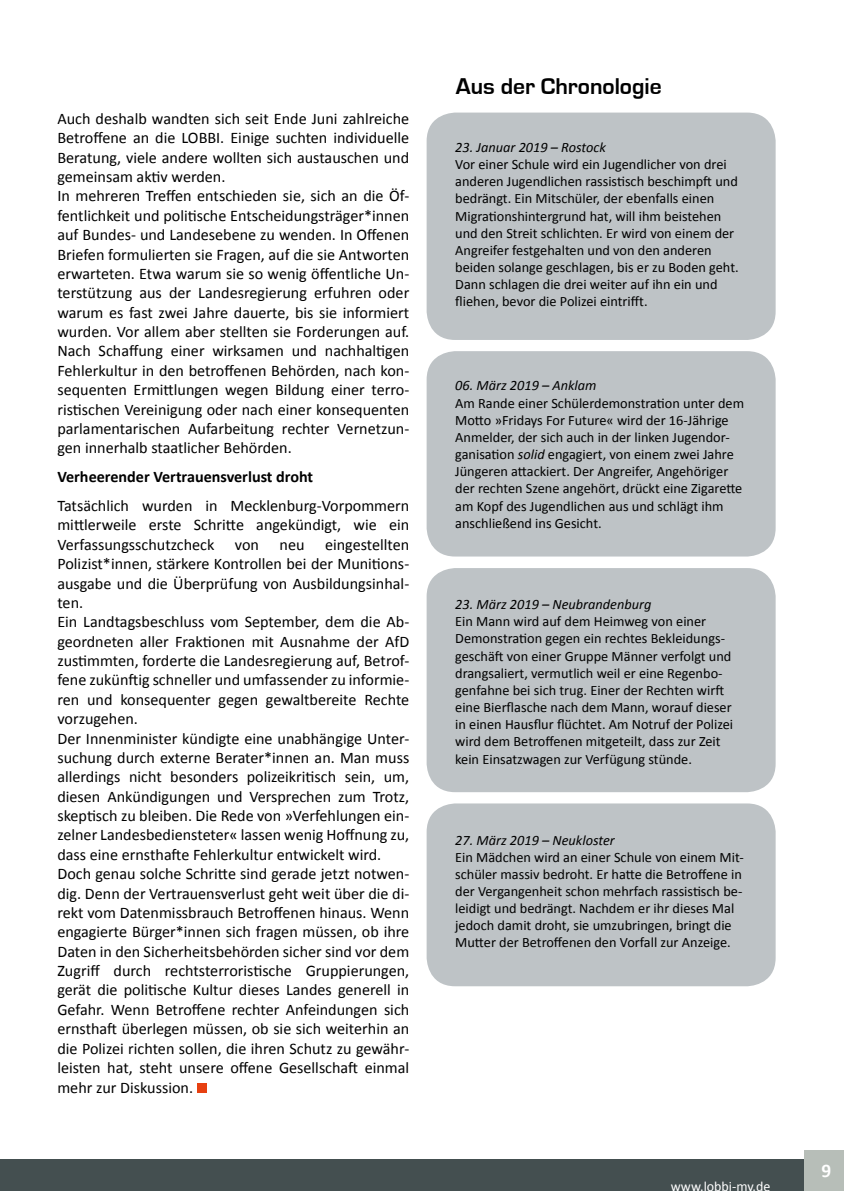
<style>
.page{position:relative;width:844px;height:1191px;background:#fff}
.page>*{position:absolute;margin:0;border:0;box-sizing:border-box;transform-origin:0 0}
.t1{font:700 23.45px "Eurostile";color:#000}
.t2{font:700 19.25px "Calibri";color:#fff}
.t3{font:16.1px/19.4px "Calibri";color:#000}
.t4{font:700 16.1px "Calibri";color:#000}
.t5{font:14.35px/17.2px "Calibri";color:#000}
.t6{font:italic 14.35px "Calibri";color:#000}
.t7{font:14px "Calibri";color:#fff}
.s1{font-style:italic}
</style>
<div class="page">
<div style="left:0;top:1159px;width:843px;height:32px;background:#444f50"></div>
<div style="left:804px;top:1150px;width:39px;height:41px;background:#b7beb8"></div>
<div style="left:197px;top:1083px;width:9px;height:10px;background:#e74011"></div>
<div style="left:426px;top:568px;width:349px;height:224px;background:#bec3c6;border-radius:29px"></div>
<div style="left:426px;top:113px;width:349px;height:227px;background:#bec3c6;border-radius:29px"></div>
<div style="left:426px;top:803px;width:349px;height:183px;background:#bec3c6;border-radius:29px"></div>
<div style="left:426px;top:351px;width:349px;height:205px;background:#bec3c6;border-radius:29px"></div>
<p class="t3" style="left:57px;top:108px;width:353px">Auch deshalb wandten sich seit Ende Juni zahlreiche Betroffene an die LOBBI. Einige suchten individuelle Beratung, viele andere wollten sich austauschen und gemeinsam aktiv werden.<br>In mehreren Treffen entschieden sie, sich an die Öf&shy;fentlichkeit und politische Entscheidungsträger*innen auf Bundes- und Landesebene zu wenden. In Offenen Briefen formulierten sie Fragen, auf die sie Antworten erwarteten. Etwa warum sie so wenig öffentliche Un&shy;terstützung aus der Landesregierung erfuhren oder warum es fast zwei Jahre dauerte, bis sie informiert wurden. Vor allem aber stellten sie Forderungen auf.<br>Nach Schaffung einer wirksamen und nachhaltigen Fehlerkultur in den betroffenen Behörden, nach kon&shy;sequenten Ermittlungen wegen Bildung einer terro&shy;ristischen Vereinigung oder nach einer konsequenten parlamentarischen Aufarbeitung rechter Vernetzun&shy;gen innerhalb staatlicher Behörden.</p>
<p class="t4" style="left:57px;top:467px;width:257px">Verheerender Vertrauensverlust droht</p>
<p class="t3" style="left:57px;top:495px;width:353px;text-align:justify">Tatsächlich wurden in Mecklenburg-Vorpommern mittlerweile erste Schritte angekündigt, wie ein Verfassungsschutzcheck</p>
<p class="t3" style="left:57px;top:534px;width:353px;text-indent:267px">eingestellten Polizist*innen, stärkere Kontrollen bei der Munitions&shy;ausgabe und die Überprüfung von Ausbildungsinhal&shy;ten.<br>Ein Landtagsbeschluss vom September, dem die Ab&shy;geordneten aller Fraktionen mit Ausnahme der AfD zustimmten, forderte die Landesregierung auf, Betrof&shy;fene zukünftig schneller und umfassender zu informie&shy;ren und konsequenter gegen gewaltbereite Rechte vorzugehen.<br>Der Innenminister kündigte eine unabhängige Unter&shy;suchung durch externe Berater*innen an. Man muss allerdings nicht besonders polizeikritisch sein, um, diesen Ankündigungen und Versprechen zum Trotz, skeptisch zu bleiben. Die Rede von »Verfehlungen ein&shy;zelner Landesbediensteter« lassen wenig Hoffnung zu, dass eine ernsthafte Fehlerkultur entwickelt wird.<br>Doch genau solche Schritte sind gerade jetzt notwen&shy;dig. Denn der Vertrauensverlust geht weit über die di&shy;rekt vom Datenmissbrauch Betroffenen hinaus. Wenn engagierte Bürger*innen sich fragen müssen, ob ihre Daten in den Sicherheitsbehörden sicher sind vor dem Zugriff durch rechtsterroristische Gruppierungen, gerät die politische Kultur dieses Landes generell in Gefahr. Wenn Betroffene rechter Anfeindungen sich ernsthaft überlegen müssen, ob sie sich weiterhin an die Polizei richten sollen, die ihren Schutz zu gewähr&shy;leisten hat, steht unsere offene Gesellschaft einmal mehr zur Diskussion.</p>
<p class="t3" style="left:235px;top:534px;width:26px">von</p>
<p class="t3" style="left:279px;top:534px;width:26px">neu</p>
<h1 class="t1" style="left:455px;top:74px;width:207px">Aus der Chronologie</h1>
<p class="t6" style="left:455px;top:138px;width:152px">23. Januar 2019 – Rostock</p>
<p class="t5" style="left:455px;top:155px;width:285px">Vor einer Schule wird ein Jugendlicher von drei anderen Jugendlichen rassistisch beschimpft und bedrängt. Ein Mitschüler, der ebenfalls einen Migrationshintergrund hat, will ihm beistehen und den Streit schlichten. Er wird von einem der Angreifer festgehalten und von den anderen beiden solange geschlagen, bis er zu Boden geht.<br>Dann schlagen die drei weiter auf ihn ein und fliehen, bevor die Polizei eintrifft.</p>
<p class="t6" style="left:455px;top:377px;width:143px">06. März 2019 – Anklam</p>
<p class="t5" style="left:455px;top:393px;width:290px">Am Rande einer Schülerdemonstration unter dem Motto »Fridays For Future« wird der 16-Jährige Anmelder, der sich auch in der linken Jugendor&shy;ganisation <span class="s1">solid</span> engagiert, von einem zwei Jahre Jüngeren attackiert. Der Angreifer, Angehöriger der rechten Szene angehört, drückt eine Zigarette am Kopf des Jugendlichen aus und schlägt ihm anschließend ins Gesicht.</p>
<p class="t6" style="left:455px;top:595px;width:197px">23. März 2019 – Neubrandenburg</p>
<p class="t5" style="left:455px;top:612px;width:279px">Ein Mann wird auf dem Heimweg von einer Demonstration gegen ein rechtes Bekleidungs&shy;geschäft von einer Gruppe Männer verfolgt und drangsaliert, vermutlich weil er eine Regenbo&shy;genfahne bei sich trug. Einer der Rechten wirft eine Bierflasche nach dem Mann, worauf dieser in einen Hausflur flüchtet. Am Notruf der Polizei wird dem Betroffenen mitgeteilt, dass zur Zeit kein Einsatzwagen zur Verfügung stünde.</p>
<p class="t6" style="left:455px;top:831px;width:161px">27. März 2019 – Neukloster</p>
<p class="t5" style="left:455px;top:847px;width:290px">Ein Mädchen wird an einer Schule von einem Mit&shy;schüler massiv bedroht. Er hatte die Betroffene in der Vergangenheit schon mehrfach rassistisch be&shy;leidigt und bedrängt. Nachdem er ihr dieses Mal jedoch damit droht, sie umzubringen, bringt die Mutter der Betroffenen den Vorfall zur Anzeige.</p>
<p class="t7" style="left:670px;top:1177px;width:101px">www.lobbi-mv.de</p>
<p class="t2" style="left:821px;top:1158px;width:11px">9</p>
</div>
